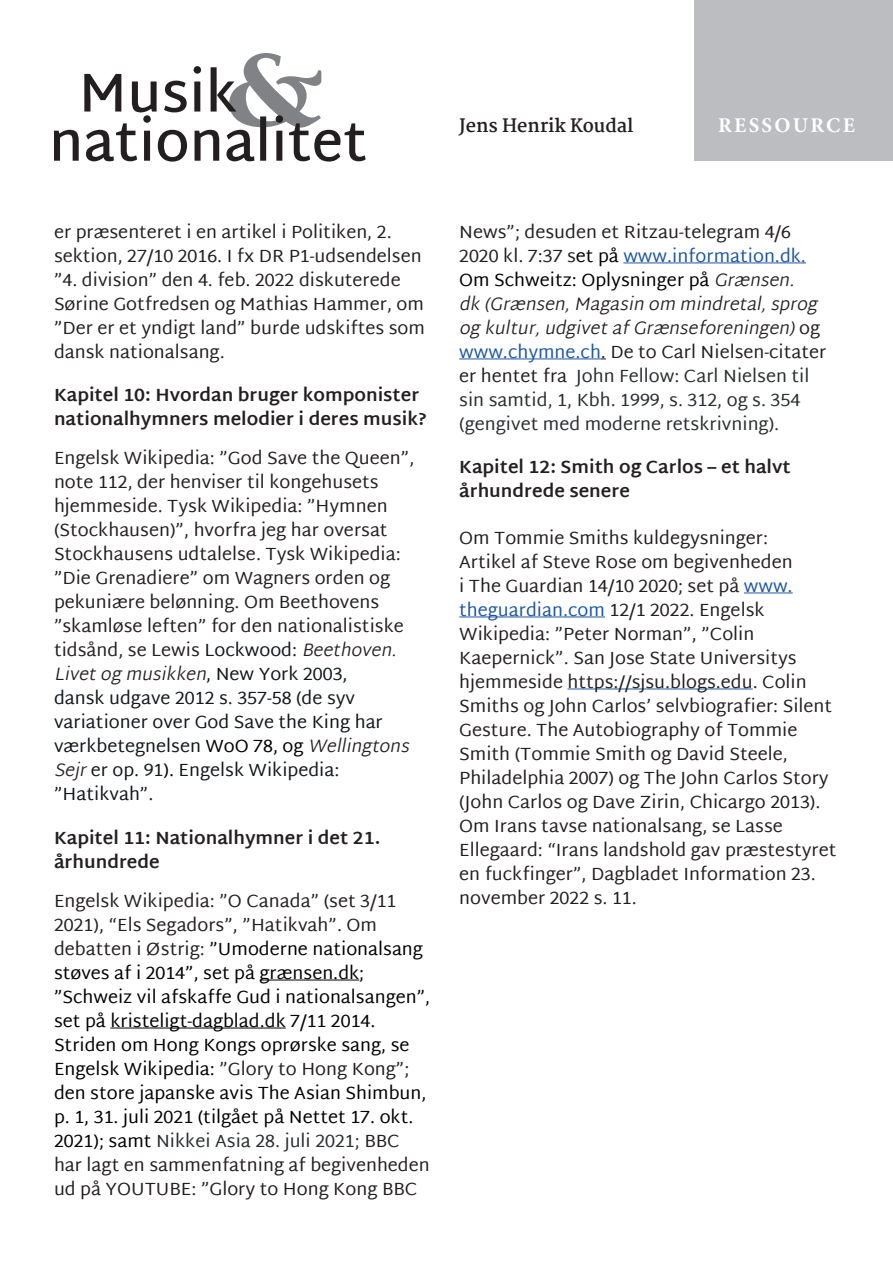
<style>
.page{position:relative;width:893px;height:1263px;background:#fff}
.page>*{position:absolute;margin:0;border:0;box-sizing:border-box;transform-origin:0 0}
.t1{font:700 21px "Minion Pro";letter-spacing:.11em;color:#fff}
.t2{font:700 18.15px "Martel";color:#231f20}
.t3{font:18px/24px "Martel Sans";color:#231f20}
.t4{font:18px/24px "Martel Sans";color:#000001}
.t5{font:18px/24px "Martel Sans";color:#292d2f}
.t6{font:700 18px/24px "Martel Sans";color:#231f20}
.s1{color:#12171c}
.s2{font-weight:300;font-style:italic}
.s3{color:#000001}
.s4{color:#231f20}
.s5{color:#292d2f}
.s6{color:#1e56a6}
.s7{font-weight:300;font-style:italic;color:#231f20}
</style>
<div class="page">
<div style="left:694px;top:0;width:199px;height:161px;background:#bcbdc0"></div>
<svg style="left:54px;top:53px;width:312px;height:109px"></svg>
<hr style="left:260px;top:979px;width:99px;height:1px;background:#000001">
<hr style="left:110px;top:1027px;width:176px;height:1px;background:#000001">
<hr style="left:623px;top:262px;width:183px;height:1px;background:#1e56a6">
<hr style="left:459px;top:358px;width:142px;height:1px;background:#1e56a6">
<hr style="left:744px;top:592px;width:49px;height:1px;background:#1e56a6">
<hr style="left:459px;top:616px;width:146px;height:1px;background:#1e56a6">
<hr style="left:567px;top:688px;width:186px;height:1px;background:#1e56a6">
<p class="t2" style="left:459px;top:115px;width:176px">Jens Henrik Koudal</p>
<p class="t1" style="left:718px;top:111px;width:138px">RESSOURCE</p>
<p class="t3" style="left:54px;top:219px;width:373px">er præsenteret i en artikel i Politiken, 2. sektion, 27/10 2016. I fx DR P1-udsendelsen ”4. division” den 4. feb. 2022 diskuterede Sørine Gotfredsen og Mathias Hammer, om ”Der er et yndigt land” burde udskiftes som dansk nationalsang.</p>
<p class="t6" style="left:54px;top:383px;width:375px">Kapitel 10: Hvordan bruger komponister nationalhymners melodier i deres musik?</p>
<p class="t3" style="left:54px;top:446px;width:362px">Engelsk Wikipedia: ”God Save the Queen”, note 112, der henviser til kongehusets hjemmeside. Tysk Wikipedia: ”Hymnen (Stockhausen)”, hvorfra jeg har oversat Stockhausens udtalelse. Tysk Wikipedia: ”Die Grenadiere” om Wagners orden og pekuniære belønning. Om Beethovens ”skamløse leften” for den nationalistiske tidsånd, se Lewis <span class="s1">Lockwood:</span> <span class="s2">Beethoven.<br>Livetog musikken</span><span class="s1">, N ew Yo r k 2003 ,<br>dansk udgave 2012 s. 357-58 (de syv variationer over God Save the King har værkbetegnelsen</span> <span class="s3">WoO 78, og</span> <span class="s2">Wellingtons Sejr</span><span class="s1">er op. 91</span><span class="s3">).</span> <span class="s1">Engelsk Wikipedia: ”Hatikvah”.</span></p>
<p class="t6" style="left:54px;top:825px;width:328px">Kapitel 11: Nationalhymner i det 21. århundrede</p>
<p class="t4" style="left:54px;top:888px;width:378px"><span class="s4">Engelsk Wikipedia: ”O Canada” (set 3/11<br>2021), “Els Segadors”, ”Hatikvah”. Om debatten i Østrig:</span> ”Umoderne nationalsang støves af i 2014”, set på grænsen.dk; ”Schweiz vil afskaffe Gud i nationalsangen”, set på kristeligt-dagblad.dk 7/11 2014.<br>Striden om Hong Kongs oprørske sang, se Engelsk Wikipedia: <span class="s4">”Glory to Hong Kong”; </span>den store japanske avis The Asian Shimbun, p. 1, 31. juli 2021 (tilgået på Nettet 17. okt.<br>2021); samt <span class="s5">Nikkei Asia 28. juli 2021;</span> <span class="s4">BBC har lagt en sammenfatning af begivenheden ud på YOUTUBE: ”Glory to Hong Kong BBC</span></p>
<p class="t5" style="left:459px;top:219px;width:369px"><span class="s4">News”; desuden et Ritzau-telegram 4/6<br>2020 kl. 7:37 s</span><span class="s3">et på</span> <span class="s6">www.information.dk.<br></span><span class="s3">Om Schweitz: Oplysninger på</span> <span class="s7">Grænsen. dk (Grænsen,Magasin om mindretal,sprog og kultur,udgivetafGrænseforeningen)</span><span class="s4">o g </span><span class="s6">www.chymne.ch</span><span class="s4">. De to Carl Nielsen-citater er hentet fra</span> John Fellow: Carl Nielsen til sin samtid, 1, Kbh. 1999, s. 312, og s. 354 (gengivet med moderne retskrivning).</p>
<p class="t6" style="left:459px;top:455px;width:333px">Kapitel 12: Smith og Carlos – et halvt århundrede senere</p>
<p class="t3" style="left:459px;top:525px;width:379px">Om Tommie Smiths kuldegysninger:<br>Artikel af Steve Rose om begivenheden<br>i The Guardian 14/10 2020; set på <span class="s6">www. theguardian.com</span> 12/1 2022. Engelsk Wikipedia: ”Peter Norman”, ”Colin Kaepernick”. San Jose State Universitys hjemmeside https://sjsu.blogs.edu. Colin Smiths og John Carlos’ selvbiografier: Silent Gesture. The Autobiography of Tommie Smith (Tommie Smith og David Steele, Philadelphia 2007) og The John Carlos Story (John Carlos og Dave Zirin, Chicargo 2013).<br>Om Irans tavse nationalsang, se Lasse Ellegaard: “Irans landshold gav præstestyret en fuckfinger”, Dagbladet Information 23. november 2022 s. 11.</p>
</div>
